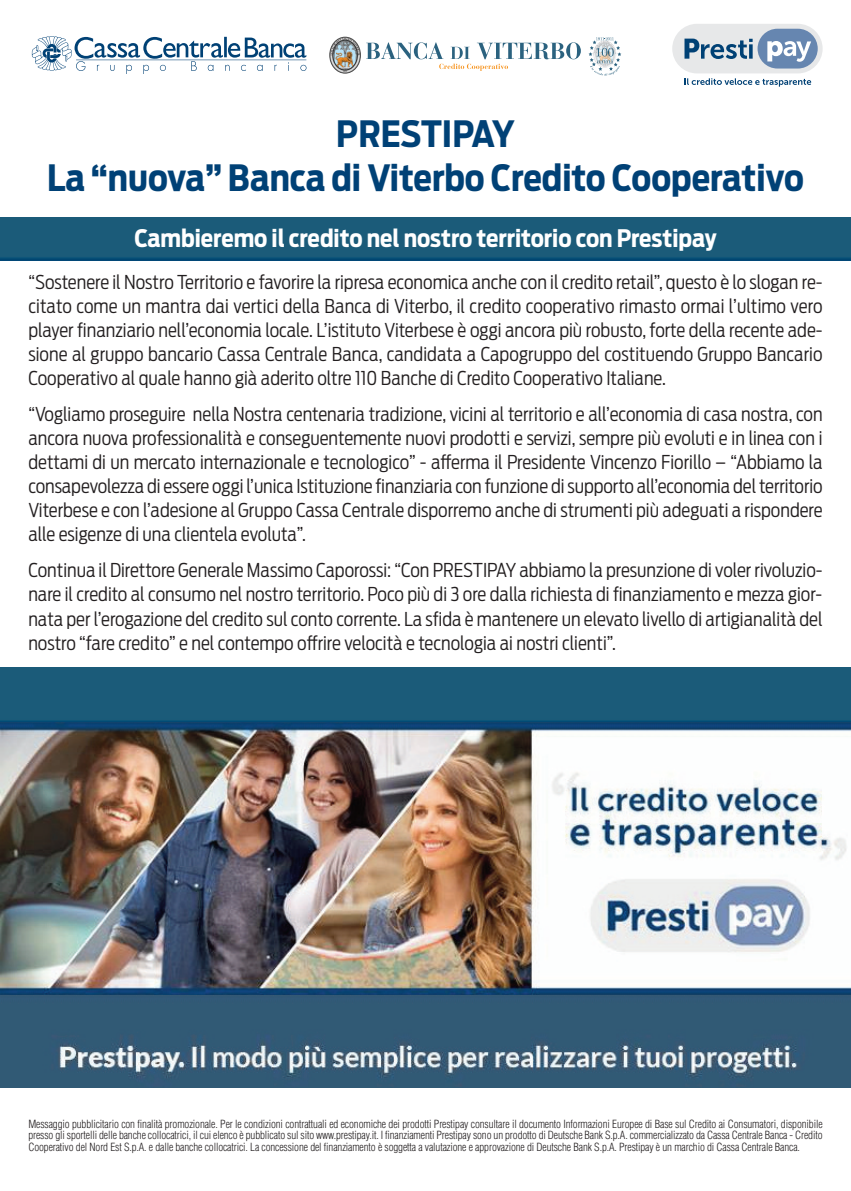
<style>
.page{position:relative;width:851px;height:1191px;background:#fff}
.page>*{position:absolute;margin:0;border:0;box-sizing:border-box;transform-origin:0 0}
.t1{font:700 36px/43.2px "Antenna Cond";color:#004176;text-align:center}
.t2{font:700 24px "Antenna Cond";color:#fff}
.t3{font:300 19px/24px "Antenna Cond";color:#231f20;text-align:justify}
.t4{font:300 condensed 11px/11.2px "Helvetica";letter-spacing:-.01em;color:#231f20;text-align:justify}
</style>
<div class="page">
<div style="left:0;top:668px;width:850px;height:54px;background:#1b5b79"></div>
<img style="left:0;top:218px;width:850px;height:42px">
<svg style="left:330px;top:37px;width:30px;height:36px"></svg>
<svg style="left:331px;top:39px;width:27px;height:32px"></svg>
<img style="left:333px;top:55px;width:24px;height:15px">
<div style="left:332px;top:40px;width:25px;height:30px;border:1px solid #333;border-radius:50%"></div>
<div style="left:329px;top:37px;width:31px;height:36px;border:1px solid #4d4d4d;border-radius:50%"></div>
<svg style="left:330px;top:38px;width:29px;height:17px"></svg>
<svg style="left:366px;top:42px;width:215px;height:29px"></svg>
<svg style="left:588px;top:37px;width:33px;height:39px"></svg>
<svg style="left:684px;top:78px;width:127px;height:9px"></svg>
<div style="left:672px;top:24px;width:150px;height:49px;background:#e7e8e9;border-radius:25px"></div>
<div style="left:757px;top:29px;width:60px;height:40px;background:#6686b0;border-radius:20px"></div>
<svg style="left:684px;top:39px;width:68px;height:20px"></svg>
<svg style="left:767px;top:41px;width:44px;height:21px"></svg>
<svg style="left:32px;top:37px;width:274px;height:36px"></svg>
<img style="left:0;top:722px;width:850px;height:273px">
<svg style="left:0;top:995px;width:850px;height:92px;background:#40647d"></svg>
<h1 class="t1" style="left:47px;top:113px;width:758px">PRESTIPAY<br>La “nuova” Banca di Viterbo Credito Cooperativo</h1>
<p class="t2" style="left:134px;top:224px;width:583px">Cambieremo il credito nel nostro territorio con Prestipay</p>
<p class="t3" style="left:28px;top:270px;width:795px">“Sostenere il Nostro Territorio e favorire la ripresa economica anche con il credito retail”, questo è lo slogan re&shy;citato come un mantra dai vertici della Banca di Viterbo, il credito cooperativo rimasto ormai l’ultimo vero player finanziario nell’economia locale. L’istituto Viterbese è oggi ancora più robusto, forte della recente ade&shy;sione al gruppo bancario Cassa Centrale Banca, candidata a Capogruppo del costituendo Gruppo Bancario Cooperativo al quale hanno già aderito oltre 110 Banche di Credito Cooperativo Italiane.</p>
<p class="t3" style="left:28px;top:402px;width:795px">“Vogliamo proseguire nella Nostra centenaria tradizione, vicini al territorio e all’economia di casa nostra, con ancora nuova professionalità e conseguentemente nuovi prodotti e servizi, sempre più evoluti e in linea con i dettami di un mercato internazionale e tecnologico” - afferma il Presidente Vincenzo Fiorillo – “Abbiamo la consapevolezza di essere oggi l’unica Istituzione finanziaria con funzione di supporto all’economia del territorio Viterbese e con l’adesione al Gruppo Cassa Centrale disporremo anche di strumenti più adeguati a rispondere alle esigenze di una clientela evoluta”.</p>
<p class="t3" style="left:28px;top:558px;width:795px">Continua il Direttore Generale Massimo Caporossi: “Con PRESTIPAY abbiamo la presunzione di voler rivoluzio&shy;nare il credito al consumo nel nostro territorio. Poco più di 3 ore dalla richiesta di finanziamento e mezza gior&shy;nata per l’erogazione del credito sul conto corrente. La sfida è mantenere un elevato livello di artigianalità del nostro “fare credito” e nel contempo offrire velocità e tecnologia ai nostri clienti”.</p>
<p class="t4" style="left:28px;top:1118px;width:795px">Messaggio pubblicitario con finalità promozionale. Per le condizioni contrattuali ed economiche dei prodotti Prestipay consultare il documento Informazioni Europee di Base sul Credito ai Consumatori, disponibile presso gli sportelli delle banche collocatrici, il cui elenco è pubblicato sul sito www.prestipay.it. I finanziamenti Prestipay sono un prodotto di Deutsche Bank S.p.A. commercializzato da Cassa Centrale Banca - Credito Cooperativo del Nord Est S.p.A. e dalle banche collocatrici. La concessione del finanziamento è soggetta a valutazione e approvazione di Deutsche Bank S.p.A. Prestipay è un marchio di Cassa Centrale Banca.</p>
</div>
